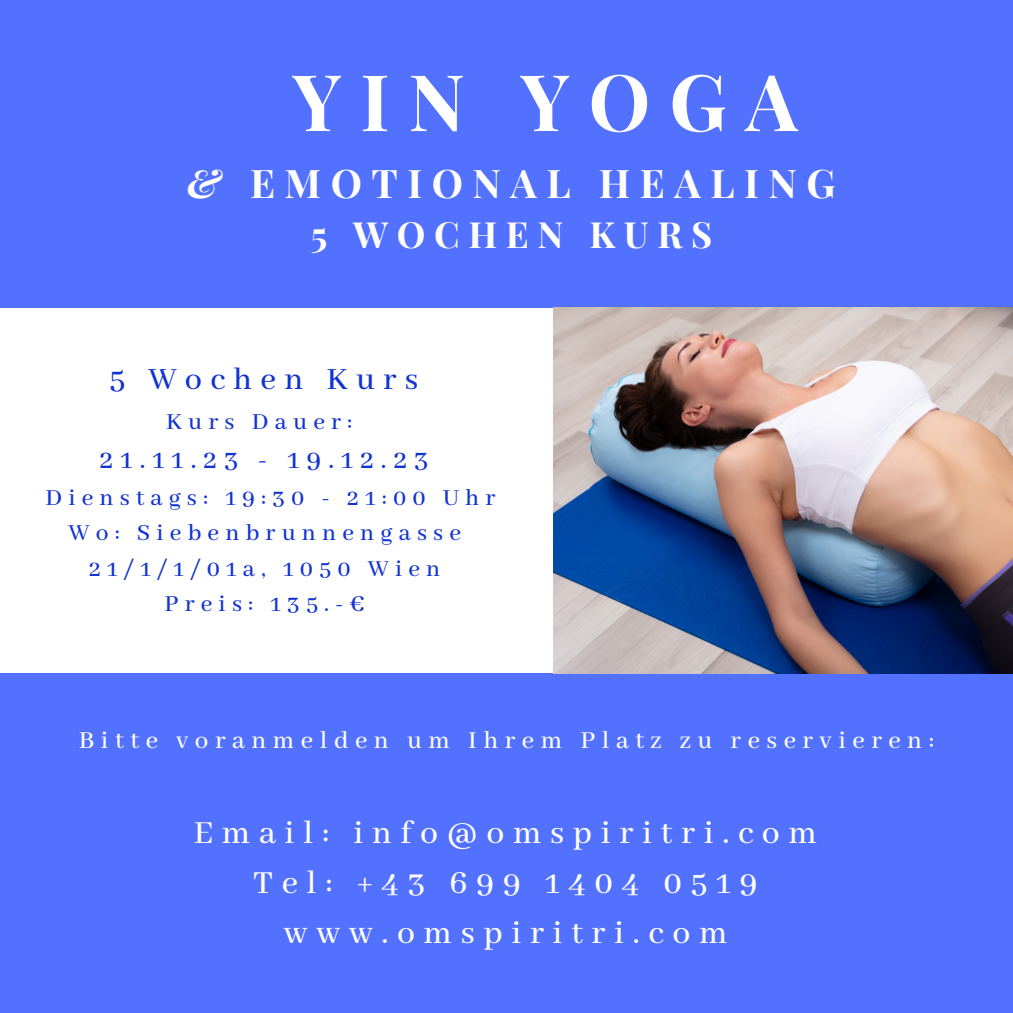
<style>
.page{position:relative;width:1013px;height:1013px;background:#fff}
.page>*{position:absolute;margin:0;border:0;box-sizing:border-box;transform-origin:0 0}
.t1{font:700 78.25px "Playfair Display";letter-spacing:.24em;color:#fff}
.t2{font:700 39.5px "Playfair Display";letter-spacing:.24em;color:#fff}
.t3{font:700 36.12px "Playfair Display";letter-spacing:.24em;color:#fff}
.t4{font:500 35.75px "Abhaya Libre";letter-spacing:.24em;color:#fff}
.t5{font:500 34.25px "Abhaya Libre";letter-spacing:.24em;color:#1133d1}
.t6{font:500 29.25px "Abhaya Libre";letter-spacing:.24em;color:#1133d1}
.t7{font:500 27px "Abhaya Libre";letter-spacing:.24em;color:#fff}
.t8{font:500 25.5px/35.6px "Abhaya Libre";letter-spacing:.24em;color:#1133d1;text-align:center}
.s1{font-style:italic}
</style>
<div class="page">
<div style="left:0;top:0;width:1012px;height:308px;background:#5271ff"></div>
<div style="left:0;top:674px;width:1012px;height:338px;background:#5271ff"></div>
<img style="left:553px;top:308px;width:459px;height:365px">
<p class="t1" style="left:293px;top:46px;width:506px">YIN YOGA</p>
<p class="t2" style="left:187px;top:155px;width:650px"><span class="s1">&amp;</span> EMOTIONAL HEALING</p>
<p class="t3" style="left:311px;top:209px;width:403px">5 WOCHEN KURS</p>
<p class="t5" style="left:109px;top:360px;width:311px">5 Wochen Kurs</p>
<p class="t8" style="left:166px;top:404px;width:188px">Kurs Dauer:</p>
<p class="t6" style="left:100px;top:443px;width:330px">21.11.23 - 19.12.23</p>
<p class="t8" style="left:45px;top:480px;width:451px">Dienstags: 19:30 - 21:00 Uhr</p>
<p class="t8" style="left:68px;top:516px;width:394px">Wo: Siebenbrunnengasse<br>21/1/1/01a, 1050 Wien</p>
<p class="t8" style="left:165px;top:587px;width:202px">Preis: 135.-€</p>
<p class="t7" style="left:79px;top:725px;width:856px">Bitte voranmelden um Ihrem Platz zu reservieren:</p>
<p class="t4" style="left:194px;top:813px;width:624px">Email: info@omspiritri.com</p>
<p class="t4" style="left:253px;top:863px;width:506px">Tel: +43 699 1404 0519</p>
<p class="t4" style="left:283px;top:912px;width:445px">www.omspiritri.com</p>
</div>
